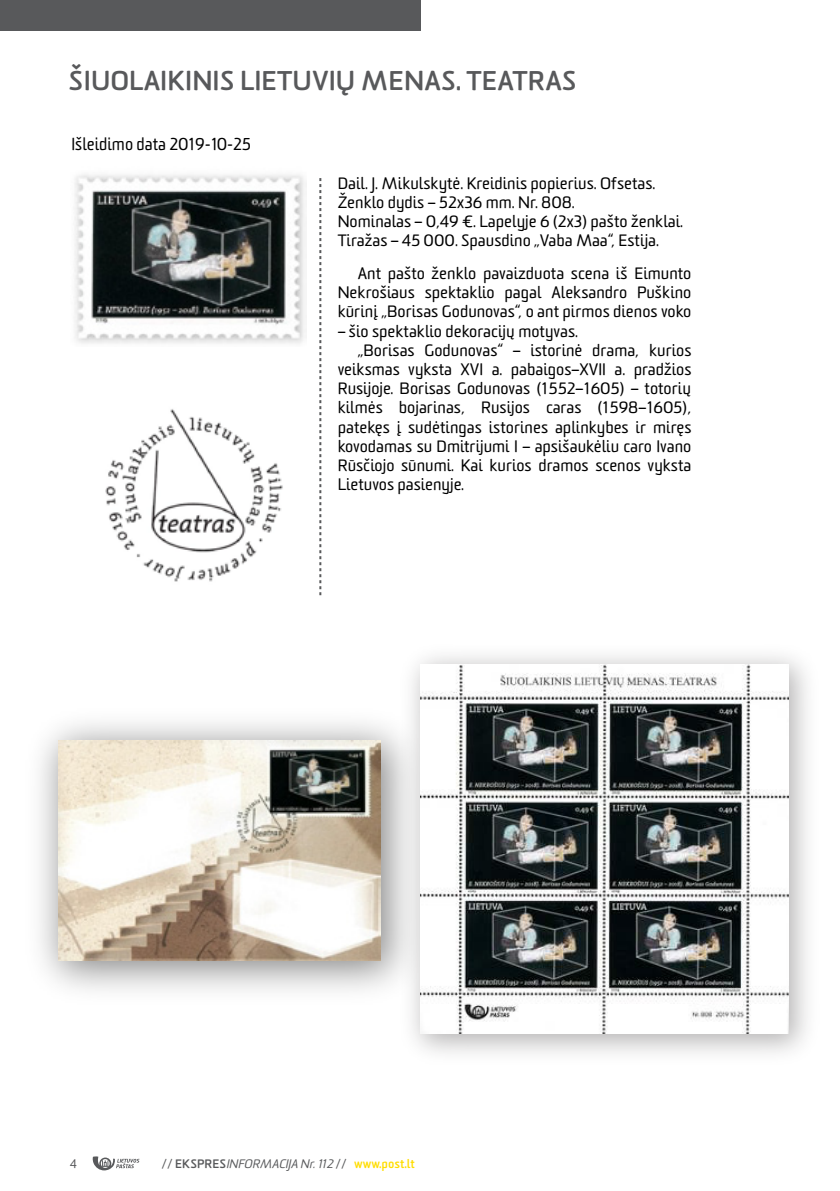
<style>
.page{position:relative;width:840px;height:1191px;background:#fff}
.page>*{position:absolute;margin:0;border:0;box-sizing:border-box;transform-origin:0 0}
.t1{font:700 26.4px "Sommet Rounded";color:#58595b}
.t2{font:16.8px "Sommet Rounded";color:#000;scale:.95 1}
.t3{font:16px/19.2px "Sommet Rounded";color:#000}
.t4{font:italic 12px "Sommet Rounded";color:#58595b}
.t5{font:12px "Sommet Rounded";color:#58595b}
.s1{font-style:normal}
.s2{font-weight:700;font-style:normal}
.s3{font-weight:700;font-style:normal;color:#fd0}
</style>
<div class="page">
<div style="left:0;top:0;width:420px;height:30px;background:#58595b"></div>
<svg style="left:93px;top:1156px;width:46px;height:14px"></svg>
<svg style="left:319px;top:178px;width:2px;height:418px"></svg>
<img style="left:74px;top:174px;width:232px;height:170px">
<img style="left:105px;top:409px;width:178px;height:173px">
<img style="left:39px;top:722px;width:351px;height:269px">
<img style="left:58px;top:741px;width:322px;height:219px">
<img style="left:390px;top:655px;width:418px;height:399px">
<img style="left:420px;top:664px;width:368px;height:369px">
<h1 class="t1" style="left:69px;top:64px;width:509px">ŠIUOLAIKINIS LIETUVIŲ MENAS. TEATRAS</h1>
<p class="t2" style="left:71px;top:134px;width:190px">Išleidimo data 2019-10-25</p>
<p class="t3" style="left:337px;top:174px;width:346px">Dail. J. Mikulskytė. Kreidinis popierius. Ofsetas.<br>Ženklo dydis – 52x36 mm. Nr. 808.<br>Nominalas – 0,49 €. Lapelyje 6 (2x3) pašto ženklai.<br>Tiražas – 45 000. Spausdino „Vaba Maa“, Estija.</p>
<p class="t3" style="left:337px;top:264px;width:355px;text-align:justify;text-indent:20px">Ant pašto ženklo pavaizduota scena iš Eimunto Nekrošiaus spektaklio pagal Aleksandro Puškino kūrinį „Borisas Godunovas“, o ant pirmos dienos voko</p>
<p class="t3" style="left:337px;top:322px;width:242px">– šio spektaklio dekoracijų motyvas.</p>
<p class="t3" style="left:357px;top:341px;width:335px">„Borisas Godunovas“ – istorinė drama, kurios</p>
<p class="t3" style="left:337px;top:360px;width:355px">veiksmas vyksta XVI a. pabaigos–XVII a. pradžios</p>
<p class="t3" style="left:337px;top:379px;width:355px">Rusijoje. Borisas Godunovas (1552–1605) – totorių</p>
<p class="t3" style="left:337px;top:398px;width:355px">kilmės bojarinas, Rusijos caras (1598–1605),</p>
<p class="t3" style="left:337px;top:418px;width:355px">patekęs į sudėtingas istorines aplinkybes ir miręs</p>
<p class="t3" style="left:337px;top:437px;width:355px">kovodamas su Dmitrijumi I – apsišaukėliu caro Ivano</p>
<p class="t3" style="left:337px;top:456px;width:355px">Rūsčiojo sūnumi. Kai kurios dramos scenos vyksta</p>
<p class="t3" style="left:337px;top:475px;width:128px">Lietuvos pasienyje.</p>
<p class="t5" style="left:70px;top:1155px;width:8px">4</p>
<p class="t4" style="left:161px;top:1156px;width:255px"><span class="s1">//</span> <span class="s2">EKSPRES</span>INFORMACIJA Nr. 112 <span class="s1">//</span> <span class="s3">www.post.lt</span></p>
</div>
